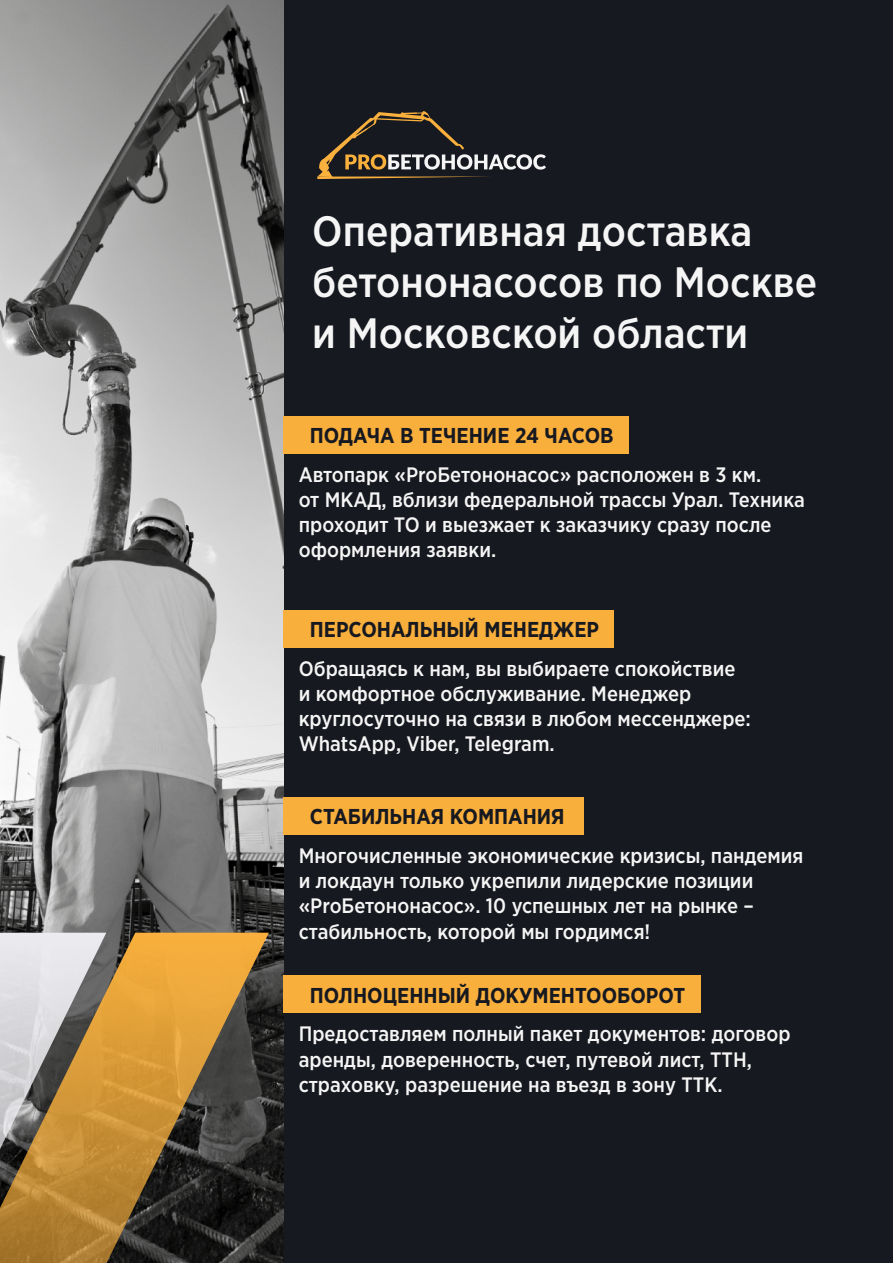
<style>
.page{position:relative;width:893px;height:1263px;background:#171920}
.page>*{position:absolute;margin:0;border:0;box-sizing:border-box;transform-origin:0 0}
.t1{font:500 42.45px/50.8px "Gotham Pro Narrow";color:#f5f5f5}
.t2{font:700 21.45px "Gotham Pro Narrow";color:#171920}
.t3{font:500 20.85px/25px "Gotham Pro Narrow";color:#f5f5f5}
</style>
<div class="page">
<img style="left:0;top:0;width:283px;height:1263px">
<svg style="left:317px;top:111px;width:229px;height:68px"></svg>
<svg style="left:0;top:933px;width:269px;height:330px;background:#977a4c"></svg>
<div style="left:283px;top:416px;width:345px;height:37px;background:#f9af3c"></div>
<div style="left:283px;top:610px;width:330px;height:37px;background:#f9af3c"></div>
<div style="left:283px;top:798px;width:301px;height:37px;background:#f9af3c"></div>
<div style="left:283px;top:976px;width:418px;height:37px;background:#f9af3c"></div>
<h1 class="t1" style="left:312px;top:205px;width:507px">Оперативная доставка бетононасосов по Москве и Московской области</h1>
<p class="t2" style="left:310px;top:423px;width:305px">ПОДАЧА В ТЕЧЕНИЕ 24 ЧАСОВ</p>
<p class="t3" style="left:299px;top:462px;width:508px">Автопарк «ProБетононасос» расположен в 3 км.<br>от МКАД, вблизи федеральной трассы Урал. Техника проходит ТО и выезжает к заказчику сразу после оформления заявки.</p>
<p class="t2" style="left:310px;top:617px;width:291px">ПЕРСОНАЛЬНЫЙ МЕНЕДЖЕР</p>
<p class="t3" style="left:299px;top:655px;width:454px">Обращаясь к нам, вы выбираете спокойствие и комфортное обслуживание. Менеджер круглосуточно на связи в любом мессенджере:<br>WhatsApp, Viber, Telegram.</p>
<p class="t2" style="left:310px;top:804px;width:256px">СТАБИЛЬНАЯ КОМПАНИЯ</p>
<p class="t3" style="left:299px;top:843px;width:506px">Многочисленные экономические кризисы, пандемия и локдаун только укрепили лидерские позиции «ProБетононасос». 10 успешных лет на рынке – стабильность, которой мы гордимся!</p>
<p class="t2" style="left:310px;top:983px;width:377px">ПОЛНОЦЕННЫЙ ДОКУМЕНТООБОРОТ</p>
<p class="t3" style="left:299px;top:1021px;width:493px">Предоставляем полный пакет документов: договор аренды, доверенность, счет, путевой лист, ТТН, страховку, разрешение на въезд в зону ТТК.</p>
</div>
